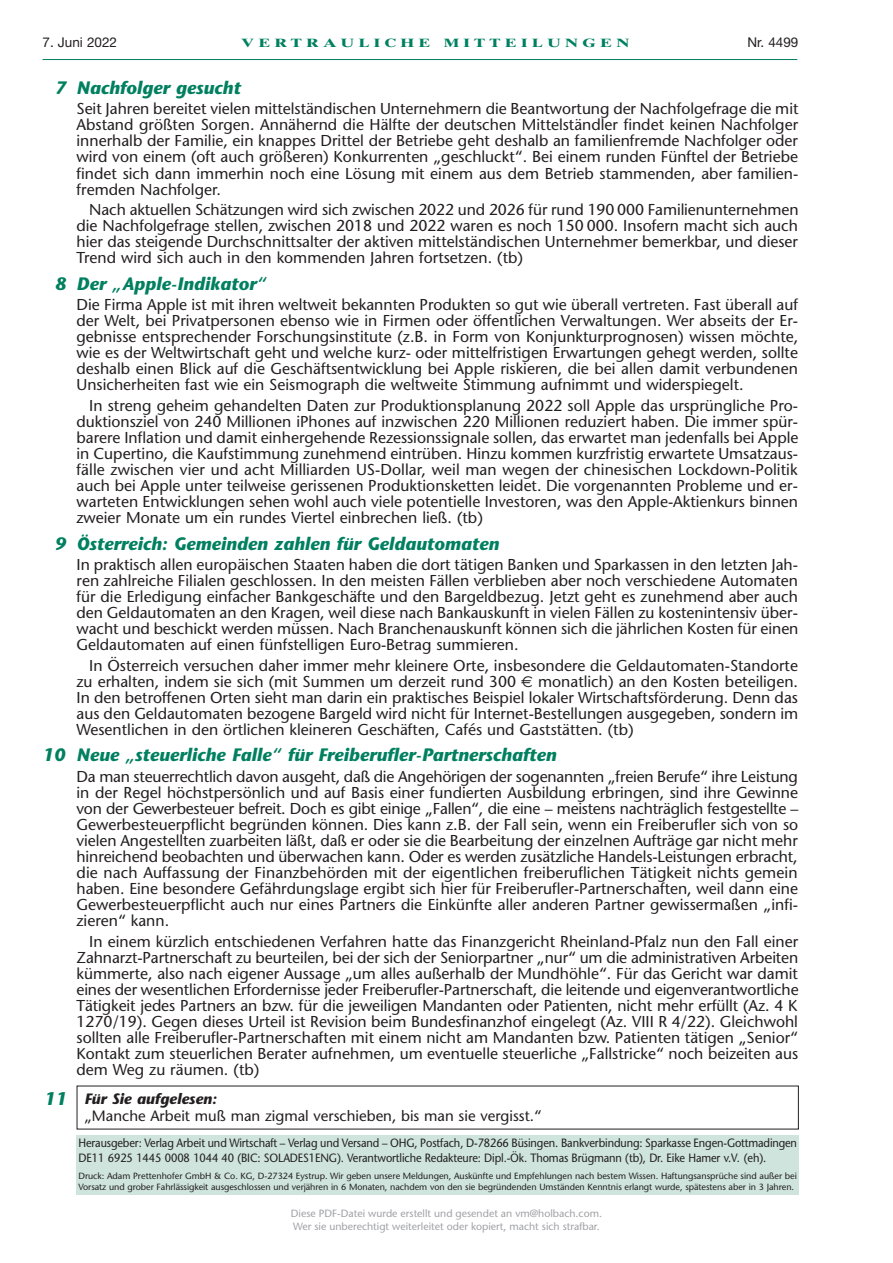
<style>
.page{position:relative;width:893px;height:1263px;background:#fff}
.page>*{position:absolute;margin:0;border:0;box-sizing:border-box;transform-origin:0 0}
.t1{font:italic 700 18px "Stone Sans";color:#008060}
.t2{font:15.75px/16px "Stone Sans";color:#231f20;text-align:justify}
.t3{font:15px "Stone Sans";color:#231f20}
.t4{font:italic 700 15px "Stone Sans";color:#231f20}
.t5{font:13.5px "Helvetica Neue";color:#231f20}
.t6{font:12px/14.9px "Stone Sans";letter-spacing:-.01em;color:#231f20;scale:.92 1}
.t7{font:700 12px "Times Ten";letter-spacing:.26em;color:#008060;scale:1.38 1}
.t8{font:10.5px/12.6px "Stone Sans";color:#a0a1a5}
.t9{font:9px/10.6px "Stone Sans";letter-spacing:-.005em;color:#231f20}
.s1{font-family:"Euro Sans"}
</style>
<div class="page">
<div style="left:77px;top:1135px;width:722px;height:60px;background:#cee4dd"></div>
<hr style="left:43px;top:59px;width:754px;height:1px;background:#008060">
<p class="t5" style="left:43px;top:34px;width:76px">7. Juni 2022</p>
<p class="t7" style="left:241px;top:36px;width:283px">VERTRAULICHE MITTEILUNGEN</p>
<p class="t5" style="left:747px;top:34px;width:52px">Nr. 4499</p>
<p class="t1" style="left:55px;top:76px;width:187px">7 Nachfolger gesucht</p>
<p class="t2" style="left:77px;top:101px;width:723px">Seit Jahren bereitet vielen mittelständischen Unternehmern die Beantwortung der Nachfolgefrage die mit Abstand größten Sorgen. Annähernd die Hälfte der deutschen Mittelständler findet keinen Nachfolger innerhalb der Familie, ein knappes Drittel der Betriebe geht deshalb an familienfremde Nachfolger oder wird von einem (oft auch größeren) Konkurrenten „geschluckt“. Bei einem runden Fünftel der Betriebe findet sich dann immerhin noch eine Lösung mit einem aus dem Betrieb stammenden, aber familien&shy;fremden Nachfolger.</p>
<p class="t2" style="left:77px;top:201px;width:724px;text-indent:13px">Nach aktuellen Schätzungen wird sich zwischen 2022 und 2026 für rund 190 000 Familienunternehmen die Nachfolgefrage stellen, zwischen 2018 und 2022 waren es noch 150 000. Insofern macht sich auch hier das steigende Durchschnittsalter der aktiven mittelständischen Unternehmer bemerkbar, und dieser Trend wird sich auch in den kommenden Jahren fortsetzen. (tb)</p>
<p class="t1" style="left:55px;top:272px;width:213px">8 Der „Apple-Indikator“</p>
<p class="t2" style="left:77px;top:296px;width:723px">Die Firma Apple ist mit ihren weltweit bekannten Produkten so gut wie überall vertreten. Fast überall auf der Welt, bei Privatpersonen ebenso wie in Firmen oder öffentlichen Verwaltungen. Wer abseits der Er&shy;gebnisse entsprechender Forschungsinstitute (z.B. in Form von Konjunkturprognosen) wissen möchte, wie es der Weltwirtschaft geht und welche kurz- oder mittelfristigen Erwartungen gehegt werden, sollte deshalb einen Blick auf die Geschäftsentwicklung bei Apple riskieren, die bei allen damit verbundenen Unsicherheiten fast wie ein Seismograph die weltweite Stimmung aufnimmt und widerspiegelt.</p>
<p class="t2" style="left:77px;top:397px;width:723px;text-indent:13px">In streng geheim gehandelten Daten zur Produktionsplanung 2022 soll Apple das ursprüngliche Pro&shy;duktionsziel von 240 Millionen iPhones auf inzwischen 220 Millionen reduziert haben. Die immer spür&shy;barere Inflation und damit einhergehende Rezessionssignale sollen, das erwartet man jedenfalls bei Apple in Cupertino, die Kaufstimmung zunehmend eintrüben. Hinzu kommen kurzfristig erwartete Umsatzaus&shy;fälle zwischen vier und acht Milliarden US-Dollar, weil man wegen der chinesischen Lockdown-Politik auch bei Apple unter teilweise gerissenen Produktionsketten leidet. Die vorgenannten Probleme und er&shy;warteten Entwicklungen sehen wohl auch viele potentielle Investoren, was den Apple-Aktienkurs binnen zweier Monate um ein rundes Viertel einbrechen ließ. (tb)</p>
<p class="t1" style="left:55px;top:532px;width:446px">9 Österreich: Gemeinden zahlen für Geldautomaten</p>
<p class="t2" style="left:77px;top:556px;width:723px">In praktisch allen europäischen Staaten haben die dort tätigen Banken und Sparkassen in den letzten Jah&shy;ren zahlreiche Filialen geschlossen. In den meisten Fällen verblieben aber noch verschiedene Automaten für die Erledigung einfacher Bankgeschäfte und den Bargeldbezug. Jetzt geht es zunehmend aber auch den Geldautomaten an den Kragen, weil diese nach Bankauskunft in vielen Fällen zu kostenintensiv über&shy;wacht und beschickt werden müssen. Nach Branchenauskunft können sich die jährlichen Kosten für einen Geldautomaten auf einen fünfstelligen Euro-Betrag summieren.</p>
<p class="t2" style="left:77px;top:657px;width:723px;text-indent:13px">In Österreich versuchen daher immer mehr kleinere Orte, insbesondere die Geldautomaten-Standorte zu erhalten, indem sie sich (mit Summen um derzeit rund 300 <span class="s1">€</span> monatlich) an den Kosten beteiligen.<br>In den betroffenen Orten sieht man darin ein praktisches Beispiel lokaler Wirtschaftsförderung. Denn das aus den Geldautomaten bezogene Bargeld wird nicht für Internet-Bestellungen ausgegeben, sondern im Wesentlichen in den örtlichen kleineren Geschäften, Cafés und Gaststätten. (tb)</p>
<p class="t1" style="left:43px;top:744px;width:516px">10 Neue „steuerliche Falle“ für Freiberufler-Partnerschaften</p>
<p class="t2" style="left:77px;top:768px;width:723px">Da man steuerrechtlich davon ausgeht, daß die Angehörigen der sogenannten „freien Berufe“ ihre Leistung in der Regel höchstpersönlich und auf Basis einer fundierten Ausbildung erbringen, sind ihre Gewinne von der Gewerbesteuer befreit. Doch es gibt einige „Fallen“, die eine – meistens nachträglich festgestellte – Gewerbesteuerpflicht begründen können. Dies kann z.B. der Fall sein, wenn ein Freiberufler sich von so vielen Angestellten zuarbeiten läßt, daß er oder sie die Bearbeitung der einzelnen Aufträge gar nicht mehr hinreichend beobachten und überwachen kann. Oder es werden zusätzliche Handels-Leistungen erbracht, die nach Auffassung der Finanzbehörden mit der eigentlichen freiberuflichen Tätigkeit nichts gemein haben. Eine besondere Gefährdungslage ergibt sich hier für Freiberufler-Partnerschaften, weil dann eine Gewerbesteuerpflicht auch nur eines Partners die Einkünfte aller anderen Partner gewissermaßen „infi&shy;zieren“ kann.</p>
<p class="t2" style="left:77px;top:933px;width:724px;text-indent:13px">In einem kürzlich entschiedenen Verfahren hatte das Finanzgericht Rheinland-Pfalz nun den Fall einer Zahnarzt-Partnerschaft zu beurteilen, bei der sich der Seniorpartner „nur“ um die administrativen Arbeiten kümmerte, also nach eigener Aussage „um alles außerhalb der Mundhöhle“. Für das Gericht war damit eines der wesentlichen Erfordernisse jeder Freiberufler-Partnerschaft, die leitende und eigenverantwortliche Tätigkeit jedes Partners an bzw. für die jeweiligen Mandanten oder Patienten, nicht mehr erfüllt (Az. 4 K 1270/19). Gegen dieses Urteil ist Revision beim Bundesfinanzhof eingelegt (Az. VIII R 4/22). Gleichwohl sollten alle Freiberufler-Partnerschaften mit einem nicht am Mandanten bzw. Patienten tätigen „Senior“ Kontakt zum steuerlichen Berater aufnehmen, um eventuelle steuerliche „Fallstricke“ noch beizeiten aus dem Weg zu räumen. (tb)</p>
<p class="t4" style="left:84px;top:1089px;width:134px">Für Sie aufgelesen:</p>
<p class="t3" style="left:84px;top:1107px;width:459px">„Manche Arbeit muß man zigmal verschieben, bis man sie vergisst.“</p>
<p class="t1" style="left:44px;top:1087px;width:24px">11</p>
<p class="t6" style="left:78px;top:1136px;width:783px">Herausgeber: Verlag Arbeit und Wirtschaft – Verlag und Versand – OHG, Postfach, D-78266 Büsingen. Bankverbindung: Sparkasse Engen-Gottmadingen<br>DE11 6925 1445 0008 1044 40 (BIC: SOLADES1ENG). Verantwortliche Redakteure: Dipl.-Ök. Thomas Brügmann (tb), Dr. Eike Hamer v.V. (eh).</p>
<p class="t9" style="left:78px;top:1171px;width:720px">Druck: Adam Prettenhofer GmbH &amp; Co. KG, D-27324 Eystrup. Wir geben unsere Meldungen, Auskünfte und Empfehlungen nach bestem Wissen. Haftungsansprüche sind außer bei<br>Vorsatz und grober Fahrlässigkeit ausgeschlossen und verjähren in 6 Monaten, nachdem von den sie begründenden Umständen Kenntnis erlangt wurde, spätestens aber in 3 Jahren.</p>
<p class="t8" style="left:291px;top:1207px;width:313px">Diese PDF-Datei wurde erstellt und gesendet an vm@holbach.com.<br>Wer sie unberechtigt weiterleitet oder kopiert, macht sich strafbar.</p>
</div>
